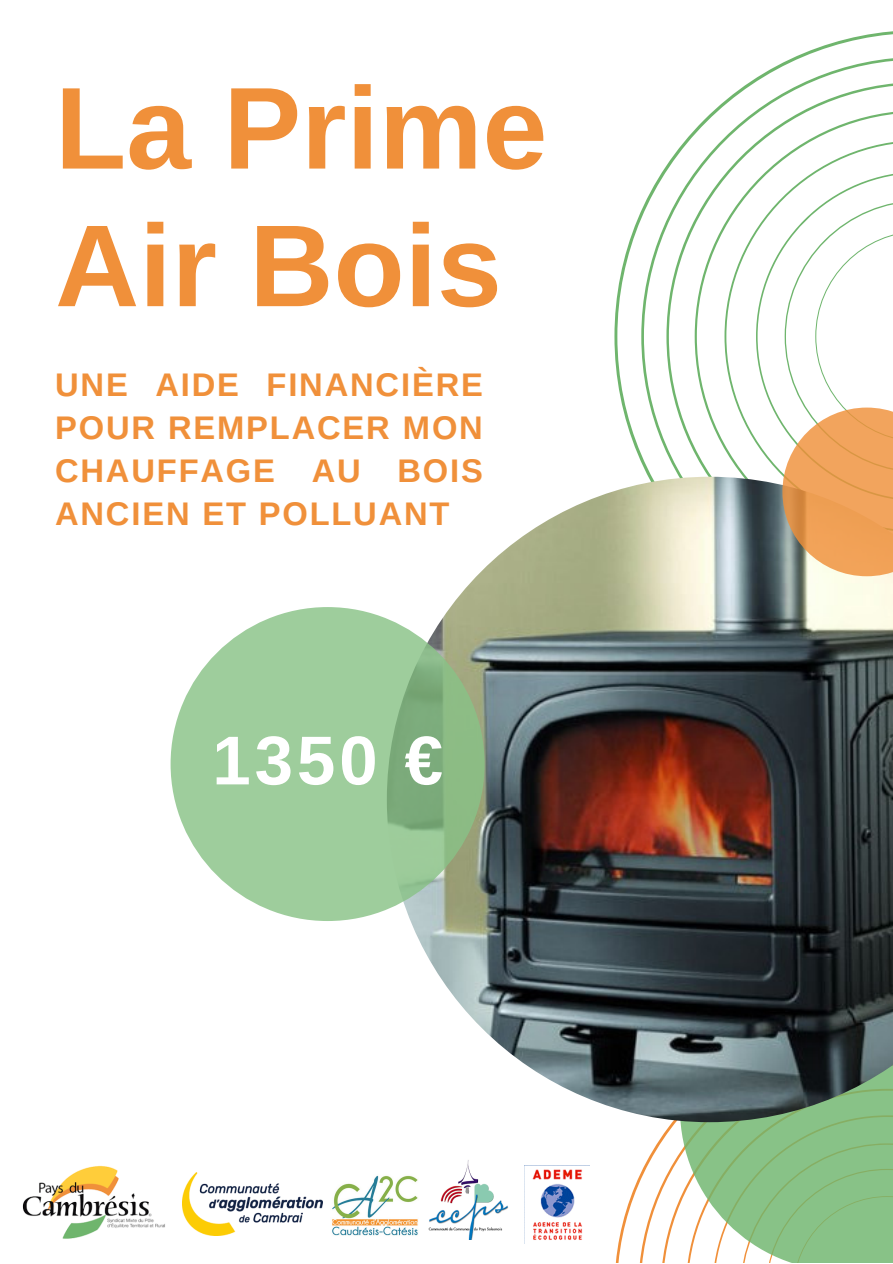
<style>
.page{position:relative;width:893px;height:1264px;background:#fff}
.page>*{position:absolute;margin:0;border:0;box-sizing:border-box;transform-origin:0 0}
.t1{font:700 116.4px/137.6px "Arimo";color:#f0903a}
.t2{font:700 69.15px "Arimo";color:#fff}
.t3{font:700 32.7px/42.8px "Arimo";letter-spacing:.055em;color:#f0903a;text-align:justify}
</style>
<div class="page">
<svg style="left:614px;top:31px;width:278px;height:431px"></svg>
<svg style="left:641px;top:57px;width:251px;height:420px"></svg>
<svg style="left:616px;top:1179px;width:22px;height:83px"></svg>
<svg style="left:638px;top:1122px;width:42px;height:140px"></svg>
<svg style="left:680px;top:1122px;width:212px;height:140px;fill:#88c287"></svg>
<img style="left:387px;top:477px;width:505px;height:645px">
<svg style="left:756px;top:171px;width:136px;height:405px"></svg>
<svg style="left:170px;top:607px;width:314px;height:314px;fill:#9ecd9c"></svg>
<img style="left:525px;top:1165px;width:64px;height:75px">
<img style="left:22px;top:1165px;width:143px;height:74px">
<img style="left:182px;top:1172px;width:140px;height:63px">
<img style="left:332px;top:1175px;width:86px;height:61px">
<img style="left:428px;top:1160px;width:80px;height:79px">
<p class="t1" style="left:55px;top:59px;width:493px">La Prime<br>Air Bois</p>
<p class="t3" style="left:55px;top:363px;width:429px">UNE AIDE FINANCIÈRE POUR REMPLACER MON CHAUFFAGE AU BOIS ANCIEN ET POLLUANT</p>
<p class="t2" style="left:212px;top:721px;width:232px">1350 €</p>
</div>
